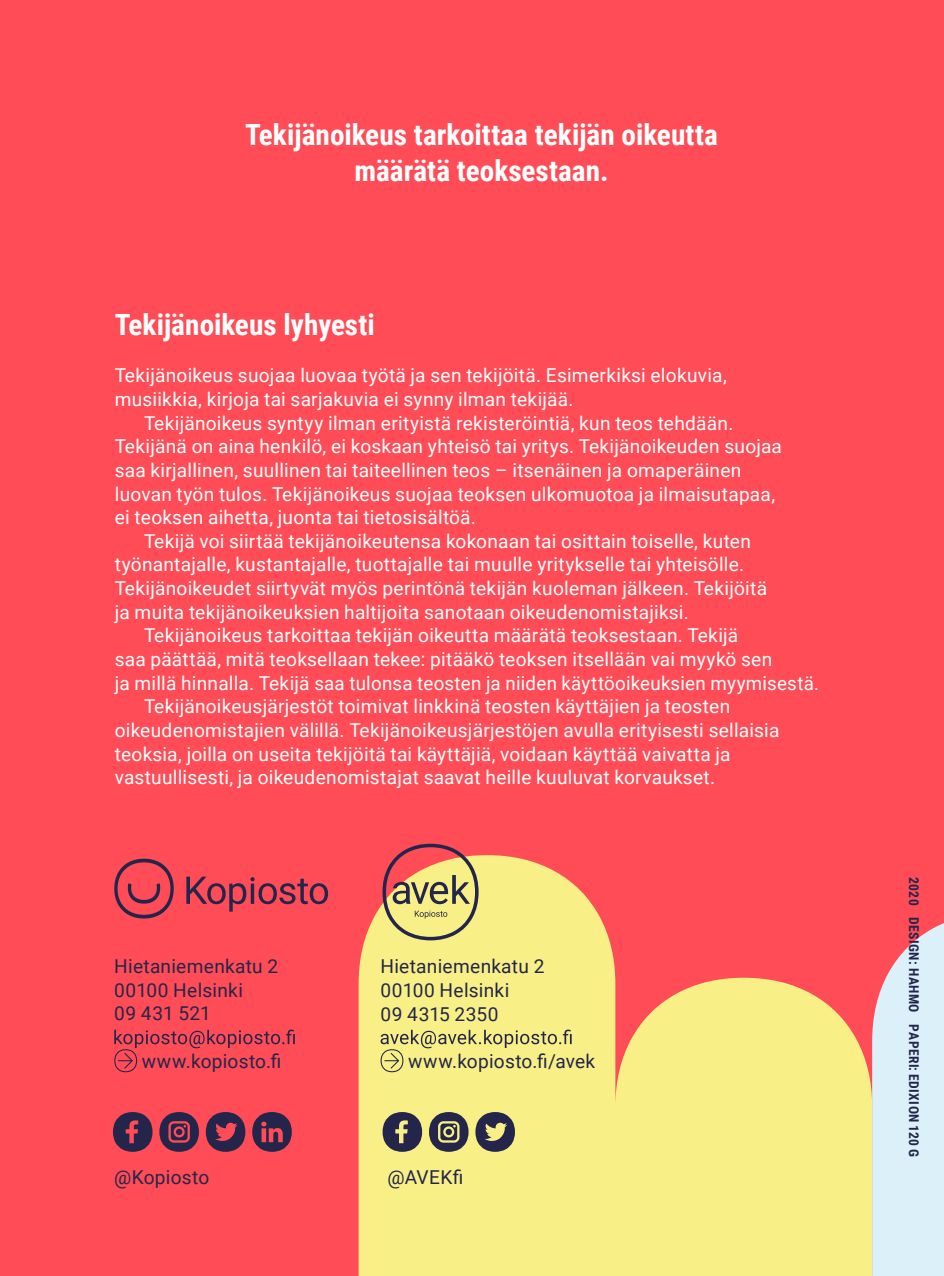
<style>
.page{position:relative;width:944px;height:1276px;background:#ff4c56}
.page>*{position:absolute;margin:0;border:0;box-sizing:border-box;transform-origin:0 0}
.t1{font:700 29.25px/36px "Roboto Condensed";color:#fff;text-align:center}
.t2{font:19.12px/23.6px "Roboto";letter-spacing:.01em;color:#fff}
.t3{font:19.12px/23.6px "Roboto";letter-spacing:.015em;color:#23264a}
.t4{font:700 13.5px "Roboto Condensed";letter-spacing:.03em;color:#23264a}
</style>
<div class="page">
<svg style="left:359px;top:855px;width:513px;height:421px;fill:#f8f086"></svg>
<svg style="left:114px;top:1029px;width:181px;height:43px"></svg>
<svg style="left:381px;top:1029px;width:191px;height:43px;background:#e0d97f"></svg>
<svg style="left:114px;top:858px;width:60px;height:60px"></svg>
<svg style="left:186px;top:876px;width:142px;height:35px"></svg>
<svg style="left:872px;top:923px;width:72px;height:353px;background:#dfdee7"></svg>
<svg style="left:382px;top:843px;width:97px;height:97px"></svg>
<svg style="left:206px;top:1112px;width:39px;height:39px"></svg>
<svg style="left:113px;top:1112px;width:40px;height:39px"></svg>
<svg style="left:159px;top:1112px;width:40px;height:39px"></svg>
<svg style="left:252px;top:1112px;width:40px;height:39px"></svg>
<svg style="left:475px;top:1112px;width:40px;height:39px;background:#6d6c5e"></svg>
<svg style="left:383px;top:1112px;width:39px;height:39px;background:#5c5c5a"></svg>
<svg style="left:429px;top:1112px;width:40px;height:39px;background:#6a6a5e"></svg>
<h1 class="t1" style="left:245px;top:116px;width:474px">Tekijänoikeus tarkoittaa tekijän oikeutta määrätä teoksestaan.</h1>
<h1 class="t1" style="left:115px;top:306px;width:262px">Tekijänoikeus lyhyesti</h1>
<p class="t2" style="left:115px;top:363px;width:614px">Tekijänoikeus suojaa luovaa työtä ja sen tekijöitä. Esimerkiksi elokuvia, musiikkia, kirjoja tai sarjakuvia ei synny ilman tekijää.</p>
<p class="t2" style="left:144px;top:410px;width:591px">Tekijänoikeus syntyy ilman erityistä rekisteröintiä, kun teos tehdään.</p>
<p class="t2" style="left:115px;top:434px;width:669px">Tekijänä on aina henkilö, ei koskaan yhteisö tai yritys. Tekijänoikeuden suojaa</p>
<p class="t2" style="left:115px;top:458px;width:628px">saa kirjallinen, suullinen tai taiteellinen teos – itsenäinen ja omaperäinen</p>
<p class="t2" style="left:115px;top:481px;width:662px">luovan työn tulos. Tekijänoikeus suojaa teoksen ulkomuotoa ja ilmaisutapaa,</p>
<p class="t2" style="left:115px;top:505px;width:363px">ei teoksen aihetta, juonta tai tietosisältöä.</p>
<p class="t2" style="left:144px;top:528px;width:608px">Tekijä voi siirtää tekijänoikeutensa kokonaan tai osittain toiselle, kuten</p>
<p class="t2" style="left:115px;top:552px;width:631px">työnantajalle, kustantajalle, tuottajalle tai muulle yritykselle tai yhteisölle.</p>
<p class="t2" style="left:115px;top:576px;width:654px">Tekijänoikeudet siirtyvät myös perintönä tekijän kuoleman jälkeen. Tekijöitä</p>
<p class="t2" style="left:115px;top:599px;width:575px">ja muita tekijänoikeuksien haltijoita sanotaan oikeudenomistajiksi.</p>
<p class="t2" style="left:144px;top:623px;width:596px">Tekijänoikeus tarkoittaa tekijän oikeutta määrätä teoksestaan. Tekijä</p>
<p class="t2" style="left:115px;top:646px;width:659px">saa päättää, mitä teoksellaan tekee: pitääkö teoksen itsellään vai myykö sen</p>
<p class="t2" style="left:115px;top:670px;width:706px">ja millä hinnalla. Tekijä saa tulonsa teosten ja niiden käyttöoikeuksien myymisestä.</p>
<p class="t2" style="left:144px;top:694px;width:588px">Tekijänoikeusjärjestöt toimivat linkkinä teosten käyttäjien ja teosten</p>
<p class="t2" style="left:115px;top:717px;width:666px">oikeudenomistajien välillä. Tekijänoikeusjärjestöjen avulla erityisesti sellaisia</p>
<p class="t2" style="left:115px;top:741px;width:617px">teoksia, joilla on useita tekijöitä tai käyttäjiä, voidaan käyttää vaivatta ja</p>
<p class="t2" style="left:115px;top:765px;width:602px">vastuullisesti, ja oikeudenomistajat saavat heille kuuluvat korvaukset.</p>
<p class="t3" style="left:114px;top:954px;width:165px">Hietaniemenkatu 2<br>00100 Helsinki<br>09 431 521</p>
<p class="t3" style="left:142px;top:1048px;width:141px">www.kopiosto.fi</p>
<p class="t3" style="left:381px;top:954px;width:165px">Hietaniemenkatu 2<br>00100 Helsinki<br>09 4315 2350</p>
<p class="t3" style="left:408px;top:1048px;width:189px">www.kopiosto.fi/avek</p>
<p class="t3" style="left:114px;top:1165px;width:96px">@Kopiosto</p>
<p class="t3" style="left:387px;top:1165px;width:78px">@AVEKfi</p>
<p class="t4" style="left:923px;top:877px;width:281px;rotate:90deg">2020 DESIGN: HAHMO PAPERI: EDIXION 120 G</p>
</div>
